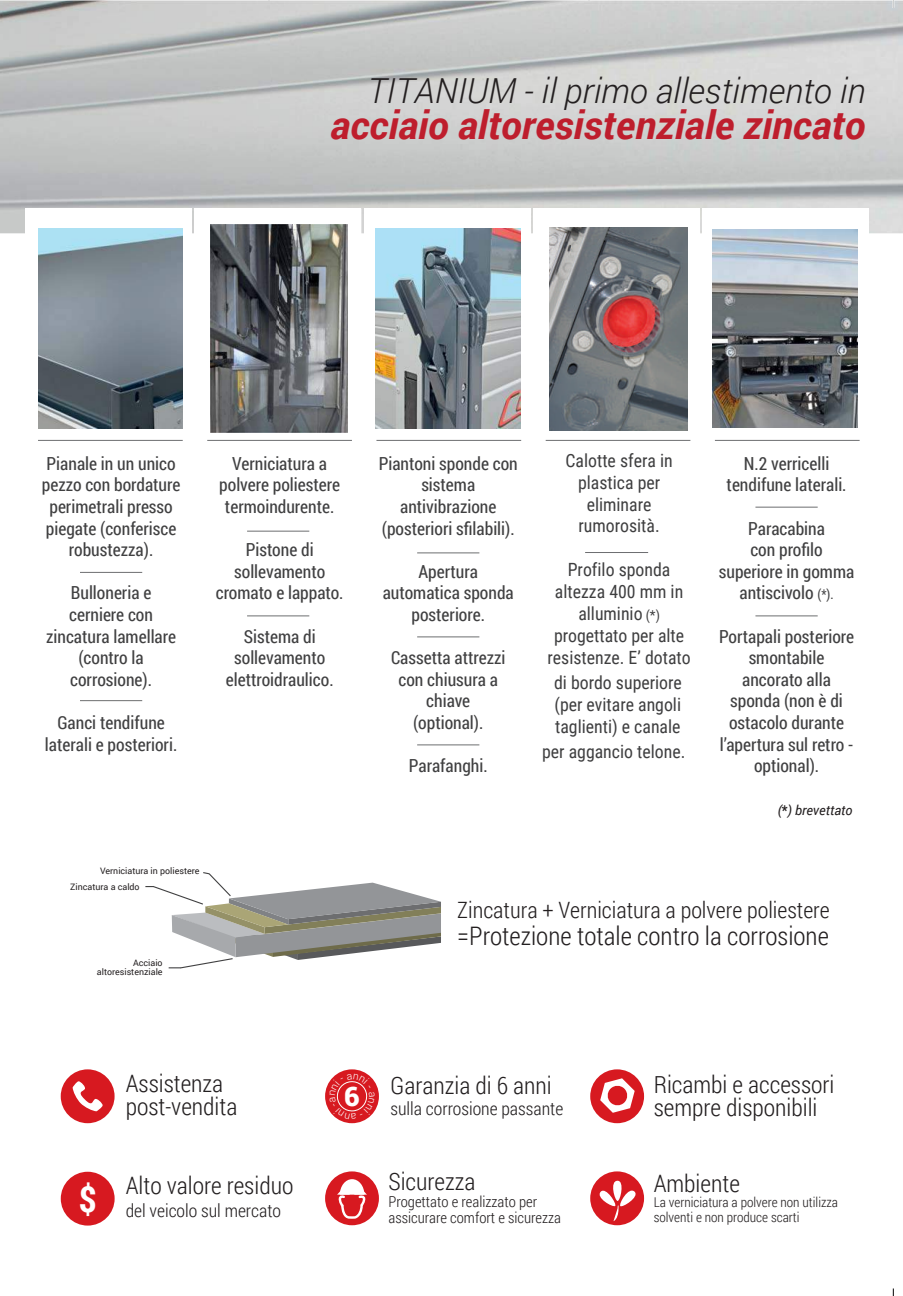
<style>
.page{position:relative;width:903px;height:1296px;background:#fff}
.page>*{position:absolute;margin:0;border:0;box-sizing:border-box;transform-origin:0 0}
.t1{font:italic 700 39px "Roboto";color:#be1e2d}
.t2{font:700 36px "Roboto Condensed";color:#fff}
.t3{font:italic 300 34.5px "Roboto";color:#231f20}
.t4{font:900 27px "Roboto";color:#fff}
.t5{font:300 25.5px "Roboto Condensed";color:#231f20}
.t6{font:300 24px/22.5px "Roboto Condensed";color:#231f20}
.t7{font:300 22.5px "Roboto Condensed";color:#231f20}
.t8{font:18.3px/21.9px "Roboto Condensed";color:#3e3e3f;text-align:center}
.t9{font:18px/21.6px "Roboto Condensed";color:#404041;text-align:center}
.t10{font:300 18px "Roboto Condensed";color:#231f20}
.t11{font:300 15px/16.5px "Roboto Condensed";color:#231f20}
.t12{font:300 13.5px/15px "Roboto Condensed";color:#231f20}
.t13{font:italic 13.5px "Roboto";color:#231f20}
.t14{font:8.85px/8.9px "Roboto";color:#231f20;text-align:right}
.s1{font-size:13.65px}
.s2{font-size:13.5px}
.s3{font-weight:900;font-style:normal}
</style>
<div class="page">
<svg style="left:892px;top:1288px;width:2px;height:8px"></svg>
<svg style="left:145px;top:872px;width:296px;height:97px"></svg>
<img style="left:0;top:1px;width:903px;height:232px">
<svg style="left:892px;top:0;width:2px;height:8px"></svg>
<div style="left:195px;top:208px;width:166px;height:227px;background:#fff"></div>
<div style="left:364px;top:208px;width:166px;height:227px;background:#fff"></div>
<div style="left:26px;top:208px;width:166px;height:227px;background:#fff"></div>
<div style="left:702px;top:208px;width:166px;height:227px;background:#fff"></div>
<div style="left:533px;top:208px;width:166px;height:227px;background:#fff"></div>
<img style="left:38px;top:228px;width:145px;height:201px">
<img style="left:210px;top:225px;width:138px;height:207px">
<img style="left:375px;top:228px;width:145px;height:201px">
<img style="left:713px;top:230px;width:145px;height:197px">
<hr style="left:38px;top:440px;width:145px;height:1px;background:#6d6e70">
<hr style="left:207px;top:440px;width:145px;height:1px;background:#6d6e70">
<hr style="left:376px;top:440px;width:145px;height:1px;background:#6d6e70">
<hr style="left:546px;top:440px;width:144px;height:1px;background:#6d6e70">
<hr style="left:715px;top:440px;width:145px;height:1px;background:#6d6e70">
<hr style="left:80px;top:572px;width:62px;height:1px;background:#6d6e70">
<hr style="left:80px;top:700px;width:62px;height:1px;background:#6d6e70">
<hr style="left:247px;top:531px;width:62px;height:1px;background:#6d6e70">
<hr style="left:247px;top:616px;width:62px;height:1px;background:#6d6e70">
<hr style="left:417px;top:553px;width:62px;height:1px;background:#6d6e70">
<hr style="left:417px;top:637px;width:62px;height:1px;background:#6d6e70">
<hr style="left:417px;top:745px;width:62px;height:1px;background:#6d6e70">
<hr style="left:755px;top:507px;width:63px;height:1px;background:#6d6e70">
<hr style="left:755px;top:616px;width:63px;height:1px;background:#6d6e70">
<svg style="left:61px;top:1069px;width:54px;height:54px"></svg>
<div style="left:61px;top:1172px;width:54px;height:54px;background:#d71920;border-radius:50%"></div>
<div style="left:325px;top:1069px;width:54px;height:54px;background:#d71920;border-radius:50%"></div>
<svg style="left:590px;top:1069px;width:54px;height:54px"></svg>
<div style="left:325px;top:1171px;width:54px;height:54px;background:#d71920;border-radius:50%"></div>
<svg style="left:337px;top:1179px;width:30px;height:40px"></svg>
<svg style="left:590px;top:1171px;width:54px;height:54px"></svg>
<img style="left:550px;top:227px;width:137px;height:204px">
<hr style="left:585px;top:552px;width:63px;height:1px;background:#6c6d70">
<svg style="left:329px;top:1074px;width:46px;height:45px"></svg>
<h3 class="t3" style="left:367px;top:67px;width:500px">TITANIUM - il primo allestimento in</h3>
<h1 class="t1" style="left:331px;top:98px;width:537px">acciaio altoresistenziale zincato</h1>
<p class="t9" style="left:42px;top:452px;width:140px">Pianale in un unico pezzo con bordature perimetrali presso piegate (conferisce robustezza).</p>
<p class="t9" style="left:46px;top:582px;width:131px">Bulloneria e cerniere con zincatura lamellare (contro la corrosione).</p>
<p class="t9" style="left:45px;top:711px;width:134px">Ganci tendifune laterali e posteriori.</p>
<p class="t9" style="left:219px;top:452px;width:122px">Verniciatura a polvere poliestere termoindurente.</p>
<p class="t9" style="left:216px;top:538px;width:129px">Pistone di sollevamento cromato e lappato.</p>
<p class="t9" style="left:226px;top:625px;width:109px">Sistema di sollevamento elettroidraulico.</p>
<p class="t14" style="left:100px;top:866px;width:101px">Verniciatura in poliestere</p>
<p class="t14" style="left:70px;top:882px;width:71px">Zincatura a caldo</p>
<p class="t14" style="left:97px;top:959px;width:67px">Acciaio altoresistenziale</p>
<p class="t9" style="left:379px;top:452px;width:141px">Piantoni sponde con sistema antivibrazione (posteriori sfilabili).</p>
<p class="t9" style="left:383px;top:560px;width:132px">Apertura automatica sponda posteriore.</p>
<p class="t9" style="left:391px;top:646px;width:116px">Cassetta attrezzi con chiusura a chiave (optional).</p>
<p class="t9" style="left:409px;top:754px;width:80px">Parafanghi.</p>
<p class="t8" style="left:566px;top:449px;width:109px">Calotte sfera in plastica per eliminare rumorosità.</p>
<p class="t8" style="left:548px;top:558px;width:145px">Profilo sponda altezza 400 mm in alluminio <span class="s1">(*) </span>progettato per alte resistenze. E’ dotato</p>
<p class="t8" style="left:554px;top:671px;width:129px;text-align:justify">di bordo superiore (per evitare angoli taglienti) e canale</p>
<p class="t8" style="left:542px;top:739px;width:145px">per aggancio telone.</p>
<p class="t9" style="left:727px;top:452px;width:121px">N.2 verricelli tendifune laterali.</p>
<p class="t9" style="left:719px;top:517px;width:137px">Paracabina<br>con profilo superiore in gomma antiscivolo <span class="s2">(*).</span></p>
<p class="t9" style="left:719px;top:625px;width:137px">Portapali posteriore smontabile ancorato alla sponda (non è di ostacolo durante l’apertura sul retro - optional).</p>
<p class="t13" style="left:778px;top:801px;width:76px">(<span class="s3">*</span>) brevettato</p>
<p class="t7" style="left:457px;top:894px;width:374px">Zincatura + Verniciatura a polvere poliestere</p>
<h3 class="t5" style="left:457px;top:918px;width:373px">=Protezione totale contro la corrosione</h3>
<h3 class="t6" style="left:126px;top:1071px;width:113px">Assistenza post-vendita</h3>
<h2 class="t2" style="left:79px;top:1174px;width:19px">$</h2>
<h3 class="t6" style="left:126px;top:1174px;width:169px">Alto valore residuo</h3>
<p class="t10" style="left:126px;top:1198px;width:157px">del veicolo sul mercato</p>
<h3 class="t4" style="left:344px;top:1078px;width:17px">6</h3>
<h3 class="t6" style="left:390px;top:1073px;width:163px">Garanzia di 6 anni</h3>
<p class="t10" style="left:390px;top:1096px;width:174px">sulla corrosione passante</p>
<h3 class="t6" style="left:389px;top:1170px;width:88px">Sicurezza</h3>
<p class="t11" style="left:389px;top:1193px;width:174px">Progettato e realizzato per assicurare comfort e sicurezza</p>
<h3 class="t6" style="left:654px;top:1073px;width:182px">Ricambi e accessori sempre disponibili</h3>
<h3 class="t6" style="left:654px;top:1171px;width:88px">Ambiente</h3>
<p class="t12" style="left:654px;top:1194px;width:186px">La verniciatura a polvere non utilizza solventi e non produce scarti</p>
</div>
